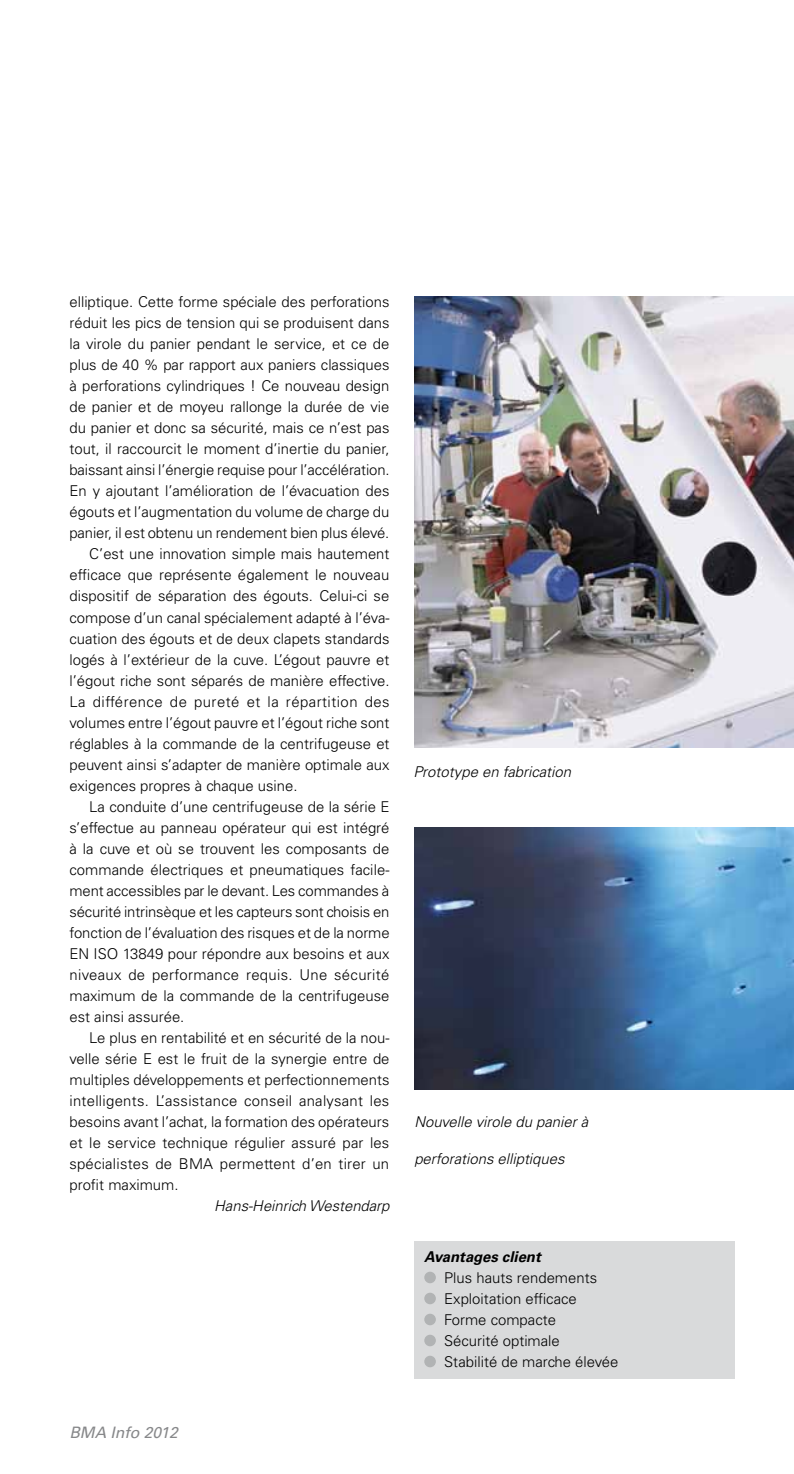
<style>
.page{position:relative;width:794px;height:1474px;background:#fff}
.page>*{position:absolute;margin:0;border:0;box-sizing:border-box;transform-origin:0 0}
.t1{font:italic 15.75px "Univers LT Std";color:#87888a}
.t2{font:300 14.88px/21px "Univers LT Std";color:#000}
.t3{font:italic 300 14.88px "Univers LT Std";color:#000}
.t4{font:300 14.88px "Univers LT Std";letter-spacing:.02em;color:#000}
.t5{font:300 14.88px "Univers LT Std";letter-spacing:.03em;color:#000}
.t6{font:italic 700 14.88px "Univers LT Std";color:#000}
</style>
<div class="page">
<img style="left:414px;top:827px;width:380px;height:262px">
<img style="left:414px;top:296px;width:380px;height:451px">
<div style="left:414px;top:1241px;width:320px;height:137px;background:#d9dadb"></div>
<div style="left:424px;top:1271px;width:12px;height:12px;background:#b1b3b4;border-radius:50%"></div>
<div style="left:424px;top:1292px;width:12px;height:12px;background:#b1b3b4;border-radius:50%"></div>
<div style="left:424px;top:1313px;width:12px;height:12px;background:#b1b3b4;border-radius:50%"></div>
<div style="left:424px;top:1334px;width:12px;height:12px;background:#b1b3b4;border-radius:50%"></div>
<div style="left:424px;top:1355px;width:12px;height:12px;background:#b1b3b4;border-radius:50%"></div>
<p class="t2" style="left:69px;top:291px;width:321px">elliptique. Cette forme spéciale des perforations</p>
<p class="t2" style="left:69px;top:312px;width:321px">réduit les pics de tension qui se produisent dans</p>
<p class="t2" style="left:69px;top:333px;width:321px">la virole du panier pendant le service, et ce de</p>
<p class="t2" style="left:69px;top:354px;width:321px">plus de 40 % par rapport aux paniers classiques</p>
<p class="t2" style="left:69px;top:375px;width:321px">à perforations cylindriques ! Ce nouveau design</p>
<p class="t2" style="left:69px;top:396px;width:321px">de panier et de moyeu rallonge la durée de vie</p>
<p class="t2" style="left:69px;top:417px;width:321px">du panier et donc sa sécurité, mais ce n’est pas</p>
<p class="t2" style="left:69px;top:438px;width:321px">tout, il raccourcit le moment d’inertie du panier,</p>
<p class="t2" style="left:69px;top:459px;width:322px">baissant ainsi l’énergie requise pour l’accélération.</p>
<p class="t2" style="left:69px;top:480px;width:321px">En y ajoutant l’amélioration de l’évacuation des</p>
<p class="t2" style="left:69px;top:501px;width:321px">égouts et l’augmentation du volume de charge du</p>
<p class="t2" style="left:69px;top:522px;width:321px">panier, il est obtenu un rendement bien plus élevé.</p>
<p class="t2" style="left:89px;top:543px;width:302px">C’est une innovation simple mais hautement</p>
<p class="t2" style="left:69px;top:564px;width:321px">efficace que représente également le nouveau</p>
<p class="t2" style="left:69px;top:585px;width:321px">dispositif de séparation des égouts. Celui-ci se</p>
<p class="t2" style="left:69px;top:606px;width:321px">compose d’un canal spécialement adapté à l’éva-</p>
<p class="t2" style="left:69px;top:627px;width:321px">cuation des égouts et de deux clapets standards</p>
<p class="t2" style="left:69px;top:648px;width:321px">logés à l’extérieur de la cuve. L’égout pauvre et</p>
<p class="t2" style="left:69px;top:669px;width:321px">l’égout riche sont séparés de manière effective.</p>
<p class="t5" style="left:69px;top:692px;width:322px">La différence de pureté et la répartition des</p>
<p class="t2" style="left:69px;top:711px;width:321px">volumes entre l’égout pauvre et l’égout riche sont</p>
<p class="t2" style="left:69px;top:732px;width:321px">réglables à la commande de la centrifugeuse et</p>
<p class="t2" style="left:69px;top:753px;width:321px">peuvent ainsi s’adapter de manière optimale aux</p>
<p class="t2" style="left:69px;top:774px;width:229px">exigences propres à chaque usine.</p>
<p class="t2" style="left:89px;top:795px;width:302px">La conduite d’une centrifugeuse de la série E</p>
<p class="t2" style="left:69px;top:816px;width:321px">s’effectue au panneau opérateur qui est intégré</p>
<p class="t2" style="left:69px;top:838px;width:321px">à la cuve et où se trouvent les composants de</p>
<p class="t2" style="left:69px;top:859px;width:321px">commande électriques et pneumatiques facile-</p>
<p class="t2" style="left:69px;top:880px;width:321px">ment accessibles par le devant. Les commandes à</p>
<p class="t2" style="left:69px;top:901px;width:321px">sécurité intrinsèque et les capteurs sont choisis en</p>
<p class="t2" style="left:69px;top:922px;width:322px">fonction de l’évaluation des risques et de la norme</p>
<p class="t2" style="left:69px;top:943px;width:321px">EN ISO 13849 pour répondre aux besoins et aux</p>
<p class="t4" style="left:69px;top:965px;width:321px">niveaux de performance requis. Une sécurité</p>
<p class="t2" style="left:69px;top:985px;width:321px">maximum de la commande de la centrifugeuse</p>
<p class="t2" style="left:69px;top:1006px;width:116px">est ainsi assurée.</p>
<p class="t2" style="left:89px;top:1027px;width:302px">Le plus en rentabilité et en sécurité de la nou-</p>
<p class="t2" style="left:69px;top:1048px;width:321px">velle série E est le fruit de la synergie entre de</p>
<p class="t2" style="left:69px;top:1069px;width:321px">multiples développements et perfectionnements</p>
<p class="t4" style="left:69px;top:1091px;width:321px">intelligents. L’assistance conseil analysant les</p>
<p class="t2" style="left:69px;top:1111px;width:321px">besoins avant l’achat, la formation des opérateurs</p>
<p class="t2" style="left:69px;top:1132px;width:321px">et le service technique régulier assuré par les</p>
<p class="t2" style="left:69px;top:1153px;width:321px">spécialistes de BMA permettent d’en tirer un</p>
<p class="t2" style="left:69px;top:1174px;width:111px">profit maximum.</p>
<p class="t3" style="left:214px;top:1196px;width:177px">Hans-Heinrich Westendarp</p>
<p class="t1" style="left:69px;top:1423px;width:110px">BMA Info 2012</p>
<p class="t3" style="left:413px;top:762px;width:159px">Prototype en fabrication</p>
<p class="t3" style="left:414px;top:1112px;width:175px">Nouvelle virole du panier à</p>
<p class="t3" style="left:414px;top:1149px;width:152px">perforations elliptiques</p>
<p class="t6" style="left:424px;top:1248px;width:118px">Avantages client</p>
<p class="t2" style="left:444px;top:1267px;width:176px">Plus hauts rendements<br>Exploitation efficace<br>Forme compacte<br>Sécurité optimale<br>Stabilité de marche élevée</p>
</div>
